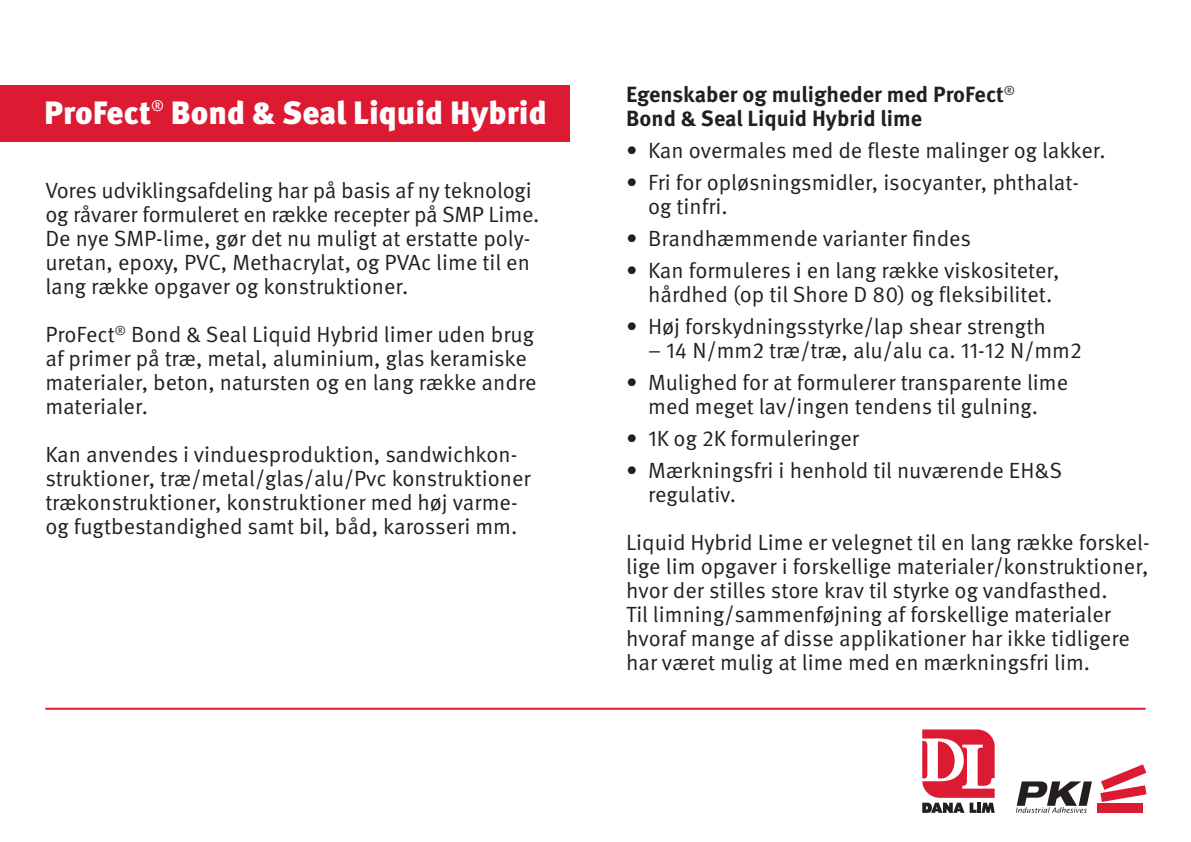
<style>
.page{position:relative;width:1191px;height:842px;background:#fff}
.page>*{position:absolute;margin:0;border:0;box-sizing:border-box;transform-origin:0 0}
.t1{font:900 32.2px "Meta Pro";color:#fff}
.t2{font:22px/24px "Meta Pro Norm";color:#231f20}
.t3{font:700 22px/24px "Meta Pro";color:#231f20}
</style>
<div class="page">
<div style="left:0;top:85px;width:569px;height:57px;background:#dc1a32"></div>
<svg style="left:922px;top:729px;width:72px;height:84px"></svg>
<div style="left:1097px;top:804px;width:45px;height:9px;background:#dc1a32"></div>
<svg style="left:1100px;top:764px;width:46px;height:38px"></svg>
<svg style="left:1016px;top:781px;width:76px;height:32px"></svg>
<hr style="left:45px;top:708px;width:1100px;height:2px;background:#dc1a32">
<p class="t1" style="left:44px;top:87px;width:504px">ProFect<sup>®</sup> Bond &amp; Seal Liquid Hybrid</p>
<p class="t2" style="left:45px;top:177px;width:495px">Vores udviklingsafdeling har på basis af ny teknologi og råvarer formuleret en række recepter på SMP Lime.<br>De nye SMP-lime, gør det nu muligt at erstatte poly&shy;uretan, epoxy, PVC, Methacrylat, og PVAc lime til en lang række opgaver og konstruktioner.</p>
<p class="t2" style="left:45px;top:321px;width:493px">ProFect<sup>®</sup> Bond &amp; Seal Liquid Hybrid limer uden brug af primer på træ, metal, aluminium, glas keramiske materialer, beton, natursten og en lang række andre materialer.</p>
<p class="t2" style="left:45px;top:441px;width:473px">Kan anvendes i vinduesproduktion, sandwichkon-</p>
<p class="t2" style="left:45px;top:465px;width:487px">struktioner, træ/metal/glas/alu/Pvc konstruktioner trækonstruktioner, konstruktioner med høj varme-</p>
<p class="t2" style="left:45px;top:513px;width:473px">og fugtbestandighed samt bil, båd, karosseri mm.</p>
<p class="t3" style="left:626px;top:81px;width:390px">Egenskaber og muligheder med ProFect<sup>®<br></sup>Bond &amp; Seal Liquid Hybrid lime</p>
<p class="t2" style="left:626px;top:137px;width:481px">• Kan overmales med de fleste malinger og lakker.</p>
<p class="t2" style="left:626px;top:169px;width:454px">• Fri for opløsningsmidler, isocyanter, phthalat-</p>
<p class="t2" style="left:648px;top:193px;width:81px">og tinfri.</p>
<p class="t2" style="left:626px;top:225px;width:346px">• Brandhæmmende varianter findes</p>
<p class="t2" style="left:626px;top:257px;width:435px">• Kan formuleres i en lang række viskositeter,</p>
<p class="t2" style="left:648px;top:281px;width:406px">hårdhed (op til Shore D 80) og fleksibilitet.</p>
<p class="t2" style="left:626px;top:313px;width:421px">• Høj forskydningsstyrke/lap shear strength</p>
<p class="t2" style="left:648px;top:337px;width:435px">– 14 N/mm2 træ/træ, alu/alu ca. 11-12 N/mm2</p>
<p class="t2" style="left:626px;top:369px;width:443px">• Mulighed for at formulerer transparente lime</p>
<p class="t2" style="left:648px;top:393px;width:391px">med meget lav/ingen tendens til gulning.</p>
<p class="t2" style="left:626px;top:425px;width:234px">• 1K og 2K formuleringer</p>
<p class="t2" style="left:626px;top:457px;width:438px">• Mærkningsfri i henhold til nuværende EH&amp;S</p>
<p class="t2" style="left:648px;top:481px;width:90px">regulativ.</p>
<p class="t2" style="left:626px;top:529px;width:525px">Liquid Hybrid Lime er velegnet til en lang række forskel&shy;lige lim opgaver i forskellige materialer/konstruktioner, hvor der stilles store krav til styrke og vandfasthed.<br>Til limning/sammenføjning af forskellige materialer hvoraf mange af disse applikationer har ikke tidligere har været mulig at lime med en mærkningsfri lim.</p>
</div>
